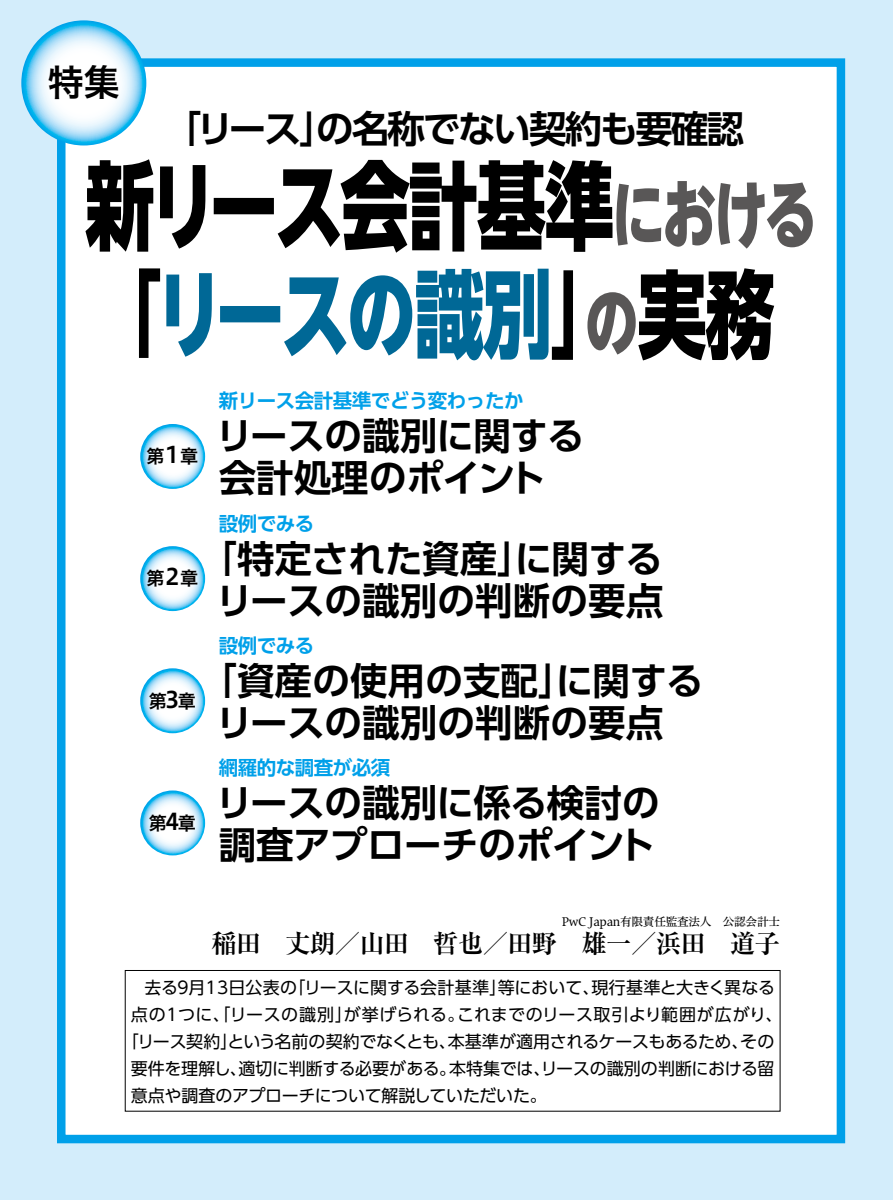
<style>
.page{position:relative;width:893px;height:1200px;background:#fff}
.page>*{position:absolute;margin:0;border:0;box-sizing:border-box;transform-origin:0 0}
.t1{font:800 95.7px/108px "UD Shin Go NT Pro";letter-spacing:-.05em;color:#000;scale:.73 1}
.t2{font:700 37.5px/42px "UD Shin Go Pro De";letter-spacing:-.01em;color:#000}
.t3{font:700 37.5px "UD Shin Go Pro De";letter-spacing:-.05em;color:#000}
.t4{font:36.15px "Hiragino UD Sans F Std N W6";color:#000}
.t5{font:700 25.5px "Ryumin Pr 5";letter-spacing:-.035em;color:#000}
.t6{font:22.65px "Hiragino UD Sans F Std N W6";color:#000}
.t7{font:700 19.5px "UD Shin Go Pro De";letter-spacing:-.025em;color:#00a0e9}
.t8{font:18.15px "Hiragino UD Sans F Std N W6";color:#000}
.t9{font:16.95px/27px "UD Shin Go Pro";letter-spacing:-.01em;color:#000}
.t10{font:16.95px "UD Shin Go Pro";letter-spacing:.02em;color:#000}
.t11{font:16.95px "UD Shin Go Pro";letter-spacing:.025em;color:#000}
.t12{font:16.95px "UD Shin Go Pro";letter-spacing:.01em;color:#000}
.t13{font:11.7px "Hiragino UD Serif Std N W4";letter-spacing:-.025em;color:#000}
.s1{font-size:74.4px;color:#595757}
.s2{color:#006896}
.s3{font-size:22.65px}
</style>
<div class="page">
<div style="left:0;top:0;width:893px;height:1199px;background:#d3edfb"></div>
<div style="left:61px;top:63px;width:780px;height:1075px;background:#fff"></div>
<div style="left:57px;top:58px;width:788px;height:1084px;border:9px solid #00a0e9"></div>
<div style="left:125px;top:970px;width:655px;height:140px;border:1px solid #000"></div>
<svg style="left:21px;top:20px;width:125px;height:125px"></svg>
<svg style="left:140px;top:424px;width:65px;height:65px"></svg>
<svg style="left:140px;top:546px;width:65px;height:65px"></svg>
<svg style="left:140px;top:668px;width:65px;height:65px"></svg>
<svg style="left:140px;top:790px;width:65px;height:65px"></svg>
<h3 class="t4" style="left:48px;top:54px;width:74px">特集</h3>
<h2 class="t3" style="left:164px;top:98px;width:582px">「リースの名称でない契約も要確認</h2>
<h2 class="t2" style="left:299px;top:106px;width:39px">」</h2>
<h1 class="t1" style="left:85px;top:149px;width:1004px">新リース会計基準<span class="s1">における</span>「<span class="s2">リースの識別</span><span class="s1">の</span>実務</h1>
<h1 class="t1" style="left:550px;top:258px;width:97px">」</h1>
<h3 class="t6" style="left:161px;top:437px;width:24px">１</h3>
<p class="t8" style="left:180px;top:442px;width:20px">章</p>
<p class="t8" style="left:146px;top:442px;width:20px">第</p>
<h3 class="t6" style="left:161px;top:559px;width:24px">２</h3>
<p class="t8" style="left:180px;top:564px;width:20px">章</p>
<p class="t8" style="left:146px;top:564px;width:20px">第</p>
<p class="t8" style="left:149px;top:686px;width:49px">第章<span class="s3">3</span></p>
<p class="t8" style="left:149px;top:808px;width:49px">第章<span class="s3">4</span></p>
<p class="t7" style="left:219px;top:385px;width:306px">新リース会計基準でどう変わったか</p>
<h2 class="t2" style="left:216px;top:414px;width:370px">リースの識別に関する会計処理のポイント</h2>
<p class="t7" style="left:219px;top:507px;width:97px">設例でみる</p>
<h2 class="t2" style="left:515px;top:536px;width:150px">に関する</h2>
<h2 class="t2" style="left:216px;top:536px;width:449px;text-indent:-16px">「特定された資産」<br>リースの識別の判断の要点</h2>
<p class="t7" style="left:219px;top:629px;width:97px">設例でみる</p>
<h2 class="t2" style="left:556px;top:658px;width:150px">に関する</h2>
<h2 class="t2" style="left:216px;top:658px;width:449px;text-indent:-16px">「資産の使用の支配」<br>リースの識別の判断の要点</h2>
<p class="t7" style="left:219px;top:751px;width:173px">網羅的な調査が必須</p>
<h2 class="t2" style="left:216px;top:780px;width:445px">リースの識別に係る検討の調査アプローチのポイント</h2>
<p class="t13" style="left:562px;top:912px;width:220px">PwC Japan有限責任監査法人　公認会計士</p>
<h3 class="t5" style="left:211px;top:922px;width:570px">稲田　丈朗／山田　哲也／田野　雄一／浜田　道子</h3>
<p class="t9" style="left:288px;top:972px;width:220px">「リースに関する会計基準」</p>
<p class="t9" style="left:592px;top:972px;width:185px">現行基準と大きく異なる</p>
<p class="t9" style="left:498px;top:972px;width:103px">等において、</p>
<p class="t12" style="left:189px;top:973px;width:110px">月13日公表の</p>
<p class="t9" style="left:144px;top:972px;width:35px">去る</p>
<p class="t9" style="left:175px;top:972px;width:19px">９</p>
<p class="t9" style="left:344px;top:999px;width:122px">が挙げられる。</p>
<p class="t10" style="left:457px;top:1000px;width:327px">これまでのリース取引より範囲が広がり、</p>
<p class="t11" style="left:131px;top:1000px;width:223px">点の１つに、「リースの識別」</p>
<p class="t9" style="left:448px;top:1026px;width:302px">本基準が適用されるケースもあるため、</p>
<p class="t9" style="left:122px;top:1026px;width:336px">「リース契約という名前の契約でなくとも、</p>
<p class="t9" style="left:220px;top:1026px;width:19px">」</p>
<p class="t9" style="left:740px;top:1026px;width:36px">その</p>
<p class="t9" style="left:239px;top:1053px;width:219px">適切に判断する必要がある。</p>
<p class="t9" style="left:449px;top:1053px;width:327px">本特集ではリースの識別の判断における留</p>
<p class="t9" style="left:131px;top:1053px;width:417px">要件を理解し、<br>意点や調査のアプローチについて解説していただいた。</p>
<p class="t9" style="left:533px;top:1053px;width:19px">、</p>
</div>
